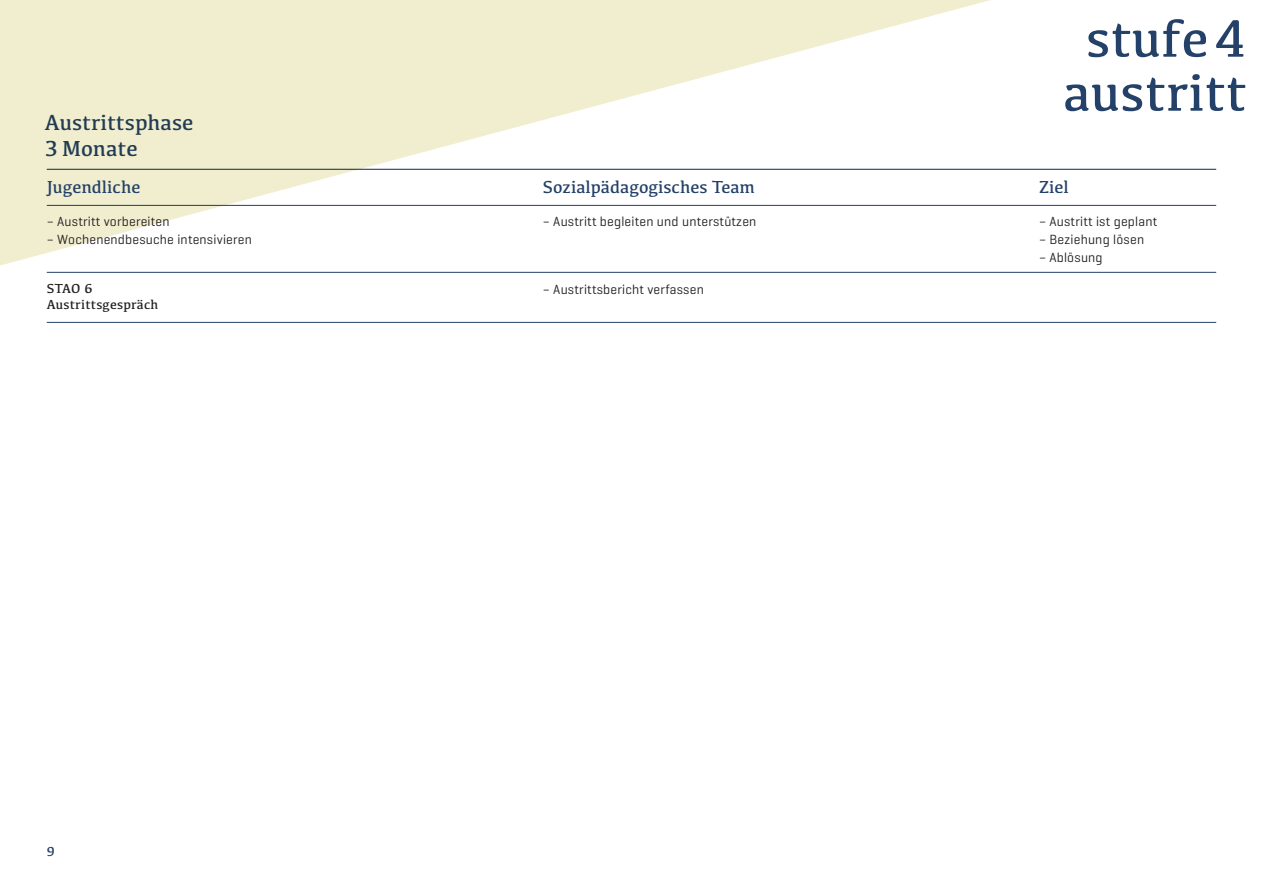
<style>
.page{position:relative;width:1263px;height:893px;background:#fff}
.page>*{position:absolute;margin:0;border:0;box-sizing:border-box;transform-origin:0 0}
.t1{font:54px/54px "Kefa";color:#244169;text-align:center}
.t2{font:22.5px/25.5px "Kefa";color:#244169}
.t3{font:18px "Kefa";color:#244169}
.t4{font:13.5px "Geogrotesque";letter-spacing:.015em;color:#231f20}
.t5{font:13.5px/16.5px "Kefa";letter-spacing:.015em;color:#231f20}
.t6{font:13.5px "Kefa";color:#244169}
</style>
<div class="page">
<hr style="left:47px;top:322px;width:1169px;height:1px;background:#244169">
<svg style="left:0;top:0;width:1217px;height:273px"></svg>
<h2 class="t2" style="left:45px;top:110px;width:150px">Austrittsphase<br>3 Monate</h2>
<h3 class="t3" style="left:47px;top:175px;width:95px">Jugendliche</h3>
<p class="t4" style="left:47px;top:213px;width:124px">– Austritt vorbereiten</p>
<p class="t4" style="left:47px;top:231px;width:207px">– Wochenendbesuche intensivieren</p>
<h3 class="t3" style="left:543px;top:175px;width:214px">Sozialpädagogisches Team</h3>
<p class="t4" style="left:543px;top:213px;width:215px">– Austritt begleiten und unterstützen</p>
<p class="t5" style="left:47px;top:280px;width:113px">STAO 6<br>Austrittsgespräch</p>
<p class="t4" style="left:543px;top:281px;width:162px">– Austrittsbericht verfassen</p>
<p class="t6" style="left:47px;top:843px;width:10px">9</p>
<h1 class="t1" style="left:1063px;top:10px;width:185px">stufe4 austritt</h1>
<h3 class="t3" style="left:1039px;top:175px;width:31px">Ziel</h3>
<p class="t4" style="left:1039px;top:213px;width:120px">– Austritt ist geplant</p>
<p class="t4" style="left:1039px;top:231px;width:107px">– Beziehung lösen</p>
<p class="t4" style="left:1039px;top:249px;width:65px">– Ablösung</p>
</div>
